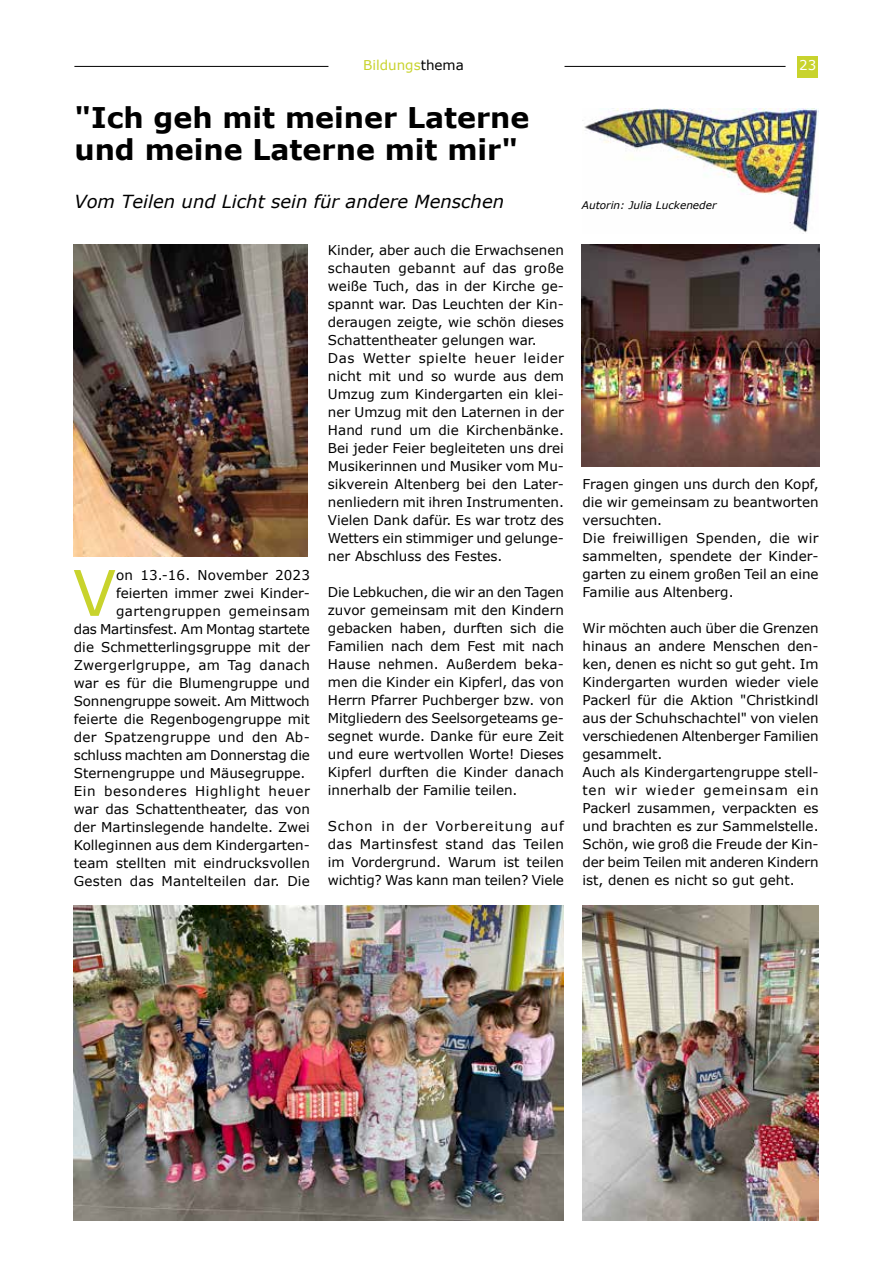
<style>
.page{position:relative;width:893px;height:1263px;background:#fff}
.page>*{position:absolute;margin:0;border:0;box-sizing:border-box;transform-origin:0 0}
.t1{font:63px "Verdana";color:#c8d32d}
.t2{font:700 28.5px/31.5px "Verdana";color:#000}
.t3{font:italic 18px "Verdana";color:#000}
.t4{font:13.5px/18px "Verdana";color:#000}
.t5{font:13.5px "Verdana";letter-spacing:.025em;color:#000}
.t6{font:13.5px "Verdana";letter-spacing:.045em;color:#000}
.t7{font:13.5px "Verdana";color:#c8d32d}
.t8{font:13.5px "Verdana";color:#fff}
.t9{font:italic 10.5px "Verdana";color:#000}
.s1{color:#000}
</style>
<div class="page">
<hr style="left:74px;top:66px;width:254px;height:1px;background:#000">
<hr style="left:564px;top:66px;width:222px;height:1px;background:#000">
<div style="left:797px;top:56px;width:21px;height:21px;background:#c8d32d"></div>
<img style="left:582px;top:109px;width:236px;height:125px">
<img style="left:582px;top:905px;width:237px;height:315px">
<img style="left:74px;top:905px;width:490px;height:315px">
<img style="left:74px;top:245px;width:234px;height:312px">
<img style="left:582px;top:245px;width:237px;height:221px">
<p class="t7" style="left:363px;top:56px;width:102px">Bildungs<span class="s1">thema</span></p>
<p class="t8" style="left:799px;top:56px;width:19px">23</p>
<h2 class="t2" style="left:74px;top:101px;width:457px">"Ich geh mit meiner Laterne und meine Laterne mit mir"</h2>
<h3 class="t3" style="left:74px;top:189px;width:431px">Vom Teilen und Licht sein für andere Menschen</h3>
<p class="t9" style="left:582px;top:198px;width:136px">Autorin: Julia Luckeneder</p>
<h1 class="t1" style="left:73px;top:550px;width:45px">V</h1>
<p class="t4" style="left:116px;top:566px;width:195px">on 13.-16. November 2023</p>
<p class="t4" style="left:116px;top:584px;width:195px">feierten immer zwei Kinder-</p>
<p class="t5" style="left:116px;top:602px;width:195px">gartengruppen gemeinsam</p>
<p class="t4" style="left:74px;top:620px;width:238px">das Martinsfest. Am Montag startete</p>
<p class="t4" style="left:74px;top:638px;width:238px">die Schmetterlingsgruppe mit der</p>
<p class="t5" style="left:74px;top:656px;width:238px">Zwergerlgruppe, am Tag danach</p>
<p class="t4" style="left:74px;top:674px;width:238px">war es für die Blumengruppe und</p>
<p class="t4" style="left:74px;top:692px;width:237px">Sonnengruppe soweit. Am Mittwoch</p>
<p class="t4" style="left:74px;top:710px;width:238px">feierte die Regenbogengruppe mit</p>
<p class="t5" style="left:74px;top:728px;width:237px">der Spatzengruppe und den Ab-</p>
<p class="t4" style="left:74px;top:746px;width:238px">schluss machten am Donnerstag die</p>
<p class="t4" style="left:74px;top:764px;width:233px">Sternengruppe und Mäusegruppe.</p>
<p class="t6" style="left:74px;top:782px;width:238px">Ein besonderes Highlight heuer</p>
<p class="t4" style="left:74px;top:800px;width:238px">war das Schattentheater, das von</p>
<p class="t4" style="left:74px;top:818px;width:238px">der Martinslegende handelte. Zwei</p>
<p class="t4" style="left:74px;top:836px;width:238px">Kolleginnen aus dem Kindergarten-</p>
<p class="t4" style="left:74px;top:854px;width:238px">team stellten mit eindrucksvollen</p>
<p class="t4" style="left:74px;top:872px;width:238px">Gesten das Mantelteilen dar. Die</p>
<p class="t4" style="left:328px;top:241px;width:238px">Kinder, aber auch die Erwachsenen schauten gebannt auf das große weiße Tuch, das in der Kirche ge&shy;spannt war. Das Leuchten der Kin&shy;deraugen zeigte, wie schön dieses<br>Schattentheater gelungen war.<br>Das Wetter spielte heuer leider nicht mit und so wurde aus dem<br>Umzug zum Kindergarten ein klei&shy;ner Umzug mit den Laternen in der<br>Hand rund um die Kirchenbänke.<br>Bei jeder Feier begleiteten uns drei<br>Musikerinnen und Musiker vom Mu&shy;sikverein Altenberg bei den Later&shy;nenliedern mit ihren Instrumenten.<br>Vielen Dank dafür. Es war trotz des<br>Wetters ein stimmiger und gelunge&shy;ner Abschluss des Festes.</p>
<p class="t4" style="left:328px;top:583px;width:238px;text-align:justify">Die Lebkuchen, die wir an den Tagen zuvor gemeinsam mit den Kindern gebacken haben, durften sich die Familien nach dem Fest mit nach Hause nehmen. Außerdem beka&shy;men die Kinder ein Kipferl, das von Herrn Pfarrer Puchberger bzw. von Mitgliedern des Seelsorgeteams ge&shy;segnet wurde. Danke für eure Zeit und eure wertvollen Worte! Dieses Kipferl durften die Kinder danach innerhalb der Familie teilen.</p>
<p class="t4" style="left:328px;top:817px;width:238px;text-align:justify">Schon in der Vorbereitung auf das Martinsfest stand das Teilen im Vordergrund. Warum ist teilen wichtig? Was kann man teilen? Viele</p>
<p class="t4" style="left:582px;top:475px;width:238px">Fragen gingen uns durch den Kopf, die wir gemeinsam zu beantworten versuchten.<br>Die freiwilligen Spenden, die wir sammelten, spendete der Kinder&shy;garten zu einem großen Teil an eine<br>Familie aus Altenberg.</p>
<p class="t4" style="left:582px;top:619px;width:238px">Wir möchten auch über die Grenzen hinaus an andere Menschen den&shy;ken, denen es nicht so gut geht. Im<br>Kindergarten wurden wieder viele<br>Packerl für die Aktion "Christkindl aus der Schuhschachtel" von vielen verschiedenen Altenberger Familien gesammelt.<br>Auch als Kindergartengruppe stell&shy;ten wir wieder gemeinsam ein<br>Packerl zusammen, verpackten es und brachten es zur Sammelstelle.<br>Schön, wie groß die Freude der Kin&shy;der beim Teilen mit anderen Kindern ist, denen es nicht so gut geht.</p>
</div>
